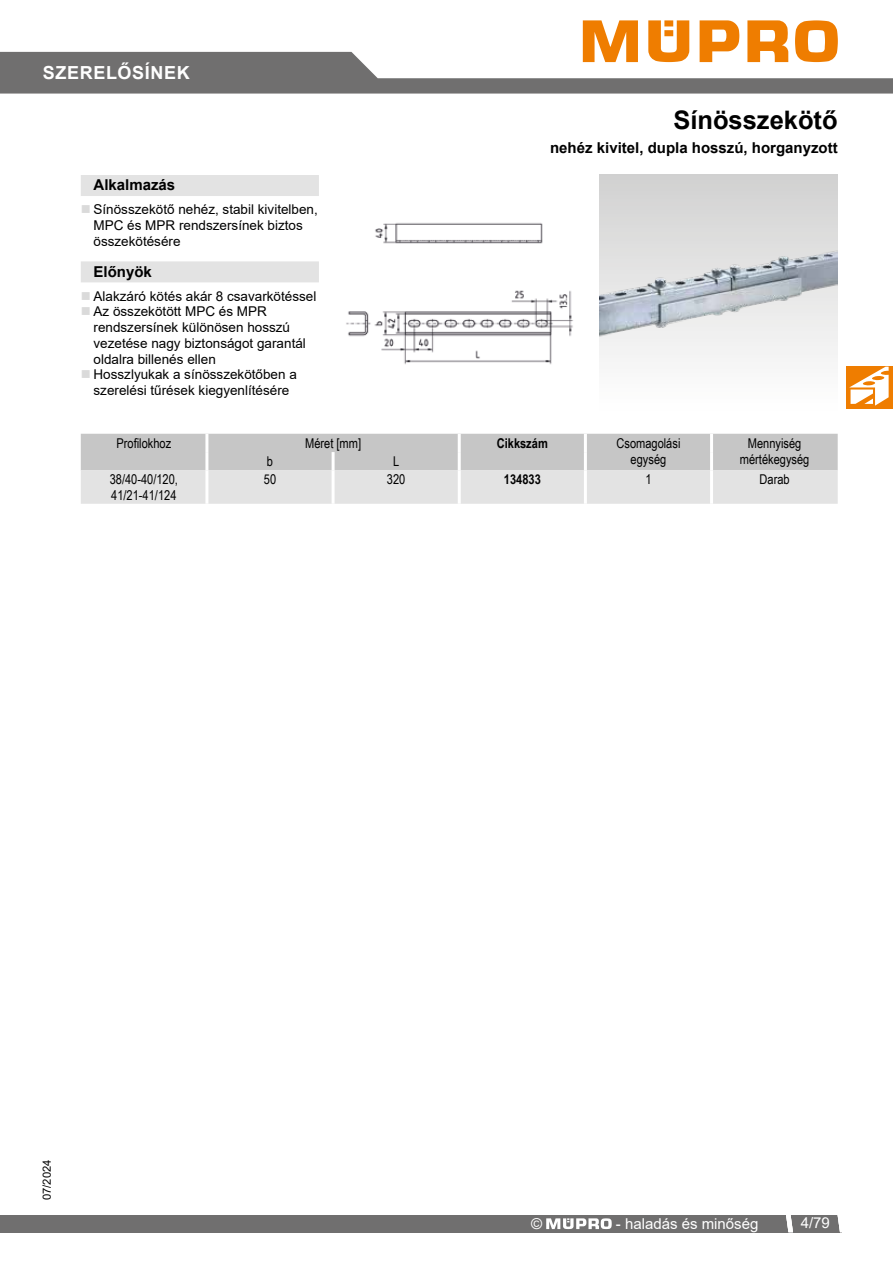
<style>
.page{position:relative;width:893px;height:1263px;background:#fff}
.page>*{position:absolute;margin:0;border:0;box-sizing:border-box;transform-origin:0 0}
.t1{font:700 25.5px "Arial";color:#000}
.t2{font:700 18px "Arial";letter-spacing:.035em;color:#fff}
.t3{font:700 15px "Arial";color:#000}
.t4{font:15px "Arial";color:#fff}
.t5{font:13.5px/15.8px "Arial";color:#000}
.t6{font:13.5px/15.8px "Arial Narrow";color:#000;text-align:center}
.t7{font:700 13.5px "Arial Narrow";color:#000}
.t8{font:11.25px "Arial";color:#000}
</style>
<div class="page">
<svg style="left:0;top:20px;width:893px;height:74px"></svg>
<div style="left:0;top:1215px;width:841px;height:17px;background:#706f6f"></div>
<svg style="left:838px;top:1215px;width:3px;height:17px"></svg>
<svg style="left:786px;top:1215px;width:7px;height:17px"></svg>
<svg style="left:546px;top:1218px;width:66px;height:11px"></svg>
<div style="left:81px;top:175px;width:238px;height:21px;background:#e3e3e3"></div>
<div style="left:81px;top:261px;width:238px;height:21px;background:#e3e3e3"></div>
<img style="left:600px;top:175px;width:238px;height:183px">
<img style="left:346px;top:222px;width:227px;height:143px">
<svg style="left:81px;top:434px;width:757px;height:70px;background:#d4d4d4"></svg>
<hr style="left:205px;top:434px;width:3px;height:18px;background:#fff">
<hr style="left:458px;top:434px;width:3px;height:18px;background:#fff">
<hr style="left:584px;top:434px;width:3px;height:18px;background:#fff">
<hr style="left:710px;top:434px;width:3px;height:18px;background:#fff">
<hr style="left:205px;top:452px;width:3px;height:18px;background:#fff">
<hr style="left:332px;top:452px;width:3px;height:18px;background:#fff">
<hr style="left:458px;top:452px;width:3px;height:18px;background:#fff">
<hr style="left:584px;top:452px;width:3px;height:18px;background:#fff">
<hr style="left:710px;top:452px;width:3px;height:18px;background:#fff">
<hr style="left:205px;top:470px;width:3px;height:34px;background:#fff">
<hr style="left:332px;top:470px;width:3px;height:34px;background:#fff">
<hr style="left:458px;top:470px;width:3px;height:34px;background:#fff">
<hr style="left:584px;top:470px;width:3px;height:34px;background:#fff">
<hr style="left:710px;top:470px;width:3px;height:34px;background:#fff">
<div style="left:846px;top:367px;width:47px;height:42px;background:#ef7d00"></div>
<svg style="left:849px;top:367px;width:40px;height:39px"></svg>
<h2 class="t2" style="left:43px;top:60px;width:148px">SZERELŐSÍNEK</h2>
<h1 class="t1" style="left:673px;top:102px;width:166px">Sínösszekötő</h1>
<p class="t3" style="left:550px;top:138px;width:289px">nehéz kivitel, dupla hosszú, horganyzott</p>
<p class="t3" style="left:94px;top:174px;width:83px">Alkalmazás</p>
<p class="t5" style="left:94px;top:201px;width:226px">Sínösszekötő nehéz, stabil kivitelben,<br>MPC és MPR rendszersínek biztos összekötésére</p>
<p class="t3" style="left:94px;top:261px;width:60px">Előnyök</p>
<p class="t5" style="left:94px;top:288px;width:224px">Alakzáró kötés akár 8 csavarkötéssel<br>Az összekötött MPC és MPR rendszersínek különösen hosszú vezetése nagy biztonságot garantál oldalra billenés ellen<br>Hosszlyukak a sínösszekötőben a szerelési tűrések kiegyenlítésére</p>
<p class="t6" style="left:116px;top:435px;width:56px">Profilokhoz</p>
<p class="t6" style="left:305px;top:435px;width:57px">Méret [mm]</p>
<p class="t7" style="left:497px;top:433px;width:53px">Cikkszám</p>
<p class="t6" style="left:616px;top:435px;width:65px">Csomagolási egység</p>
<p class="t6" style="left:748px;top:435px;width:55px">Mennyiség</p>
<p class="t6" style="left:267px;top:453px;width:8px">b</p>
<p class="t6" style="left:393px;top:453px;width:8px">L</p>
<p class="t6" style="left:740px;top:450px;width:71px">mértékegység</p>
<p class="t6" style="left:110px;top:471px;width:70px;text-align:left">38/40-40/120,<br>41/21-41/124</p>
<p class="t6" style="left:264px;top:471px;width:14px">50</p>
<p class="t6" style="left:387px;top:471px;width:20px">320</p>
<p class="t7" style="left:504px;top:469px;width:38px">134833</p>
<p class="t6" style="left:645px;top:471px;width:8px">1</p>
<p class="t6" style="left:760px;top:471px;width:32px">Darab</p>
<p class="t8" style="left:39px;top:1200px;width:42px;rotate:-90deg">07/2024</p>
<p class="t4" style="left:531px;top:1213px;width:13px">©</p>
<p class="t4" style="left:616px;top:1213px;width:144px">- haladás és minőség</p>
<p class="t4" style="left:801px;top:1213px;width:31px">4/79</p>
</div>
